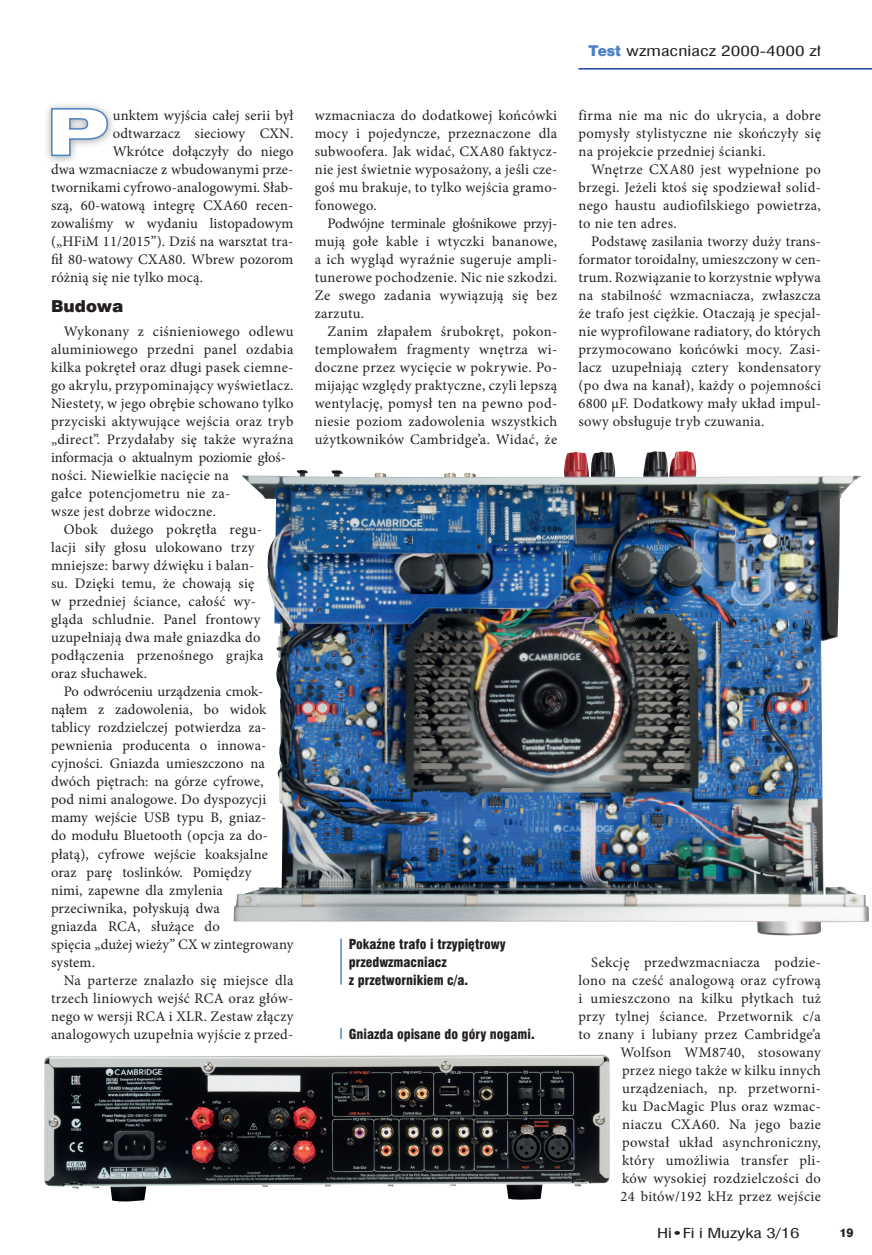
<style>
.page{position:relative;width:872px;height:1255px;background:#fff}
.page>*{position:absolute;margin:0;border:0;box-sizing:border-box;transform-origin:0 0}
.srodtytuly{font:16.5px "Swis 721 Blk EU";color:#231f20}
.tekst{font:14.55px/18px "Minion Pro";letter-spacing:.02em;color:#231f20;text-align:justify}
.t1{font:13.8px "Swis 721 Cn EU";color:#231f20;scale:1.4 1}
.podpis_do_ilustracji{font:13.5px/18px "Swis 721 Blk Cn EU";color:#231f20}
.t2{font:13.5px "Swis 721 Cn EU";letter-spacing:-.005em;color:#231f20;scale:1.4 1}
.t3{font:12px "Swis 721 Hv EU";color:#231f20}
.s1{font-family:"Swis 721 Blk 2 EU";color:#4d84c4}
</style>
<div class="page">
<hr style="left:578px;top:68px;width:294px;height:2px;background:#1f439b">
<div style="left:44px;top:101px;width:73px;height:64px;background:#231f20;opacity:.4"></div>
<svg style="left:50px;top:107px;width:59px;height:50px"></svg>
<svg style="left:340px;top:1028px;width:2px;height:10px"></svg>
<img style="left:44px;top:1054px;width:566px;height:148px">
<img style="left:234px;top:451px;width:635px;height:485px">
<hr style="left:340px;top:938px;width:2px;height:46px;background:#4d84c4">
<p class="t1" style="left:588px;top:41px;width:168px"><span class="s1">Test</span> wzmacniacz 2000-4000 zł</p>
<p class="tekst" style="left:113px;top:106px;width:182px">unktem wyjścia całej serii był</p>
<p class="tekst" style="left:113px;top:124px;width:182px">odtwarzacz sieciowy CXN.</p>
<p class="tekst" style="left:113px;top:142px;width:182px">Wkrótce dołączyły do niego</p>
<p class="tekst" style="left:51px;top:160px;width:244px">dwa wzmacniacze z wbudowanymi prze-</p>
<p class="tekst" style="left:51px;top:178px;width:244px">twornikami cyfrowo-analogowymi. Słab-</p>
<p class="tekst" style="left:51px;top:196px;width:244px">szą, 60-watową integrę CXA60 recen-</p>
<p class="tekst" style="left:51px;top:214px;width:244px">zowaliśmy w wydaniu listopadowym</p>
<p class="tekst" style="left:51px;top:232px;width:244px">(„HFiM 11/2015”). Dziś na warsztat tra-</p>
<p class="tekst" style="left:51px;top:250px;width:244px">fił 80-watowy CXA80. Wbrew pozorom</p>
<p class="tekst" style="left:51px;top:268px;width:154px">różnią się nie tylko mocą.</p>
<p class="srodtytuly" style="left:51px;top:296px;width:74px">Budowa</p>
<p class="tekst" style="left:51px;top:322px;width:244px;text-align:left;text-indent:13px">Wykonany z ciśnieniowego odlewu aluminiowego przedni panel ozdabia kilka pokręteł oraz długi pasek ciemne&shy;go akrylu, przypominający wyświetlacz.<br>Niestety, w jego obrębie schowano tylko przyciski aktywujące wejścia oraz tryb „direct”. Przydałaby się także wyraźna informacja o aktualnym poziomie głoś&shy;ności. Niewielkie nacięcie na<br>gałce potencjometru nie za-<br>wsze jest dobrze widoczne.</p>
<p class="tekst" style="left:51px;top:520px;width:214px;text-align:left;text-indent:13px">Obok dużego pokrętła regu&shy;lacji siły głosu ulokowano trzy mniejsze: barwy dźwięku i balan&shy;su. Dzięki temu, że chowają się w przedniej ściance, całość wy&shy;gląda schludnie. Panel frontowy uzupełniają dwa małe gniazdka do podłączenia przenośnego grajka oraz słuchawek.</p>
<p class="tekst" style="left:51px;top:682px;width:244px;text-align:left;text-indent:13px">Po odwróceniu urządzenia cmok&shy;nąłem z zadowolenia, bo widok tablicy rozdzielczej potwierdza za&shy;pewnienia producenta o innowa&shy;cyjności. Gniazda umieszczono na dwóch piętrach: na górze cyfrowe,<br>pod nimi analogowe. Do dyspozycji mamy wejście USB typu B, gniaz-<br>do modułu Bluetooth (opcja za do&shy;płatą), cyfrowe wejście koaksjalne oraz parę toslinków. Pomiędzy<br>nimi, zapewne dla zmylenia przeciwnika, połyskują dwa<br>gniazda RCA, służące do<br>spięcia „dużej wieży” CX w zintegrowany system.</p>
<p class="tekst" style="left:51px;top:970px;width:244px;text-indent:13px">Na parterze znalazło się miejsce dla trzech liniowych wejść RCA oraz głów&shy;nego w wersji RCA i XLR. Zestaw złączy analogowych uzupełnia wyjście z przed-</p>
<p class="tekst" style="left:315px;top:106px;width:244px">wzmacniacza do dodatkowej końcówki mocy i pojedyncze, przeznaczone dla subwoofera. Jak widać, CXA80 faktycz&shy;nie jest świetnie wyposażony, a jeśli cze&shy;goś mu brakuje, to tylko wejścia gramo&shy;fonowego.</p>
<p class="tekst" style="left:315px;top:214px;width:244px;text-indent:13px">Podwójne terminale głośnikowe przyj&shy;mują gołe kable i wtyczki bananowe, a ich wygląd wyraźnie sugeruje ampli&shy;tunerowe pochodzenie. Nic nie szkodzi.<br>Ze swego zadania wywiązują się bez zarzutu.</p>
<p class="tekst" style="left:315px;top:322px;width:244px;text-indent:13px">Zanim złapałem śrubokręt, pokon&shy;templowałem fragmenty wnętrza wi&shy;doczne przez wycięcie w pokrywie. Po&shy;mijając względy praktyczne, czyli lepszą wentylację, pomysł ten na pewno pod&shy;niesie poziom zadowolenia wszystkich użytkowników Cambridge’a. Widać, że</p>
<p class="podpis_do_ilustracji" style="left:349px;top:935px;width:158px">Pokaźne trafo i trzypiętrowy przedwzmacniacz<br>z przetwornikiem c/a.</p>
<p class="podpis_do_ilustracji" style="left:349px;top:1025px;width:187px">Gniazda opisane do góry nogami.</p>
<p class="tekst" style="left:578px;top:106px;width:244px">firma nie ma nic do ukrycia, a dobre pomysły stylistyczne nie skończyły się na projekcie przedniej ścianki.</p>
<p class="tekst" style="left:578px;top:160px;width:244px;text-indent:13px">Wnętrze CXA80 jest wypełnione po brzegi. Jeżeli ktoś się spodziewał solid&shy;nego haustu audiofilskiego powietrza, to nie ten adres.</p>
<p class="tekst" style="left:578px;top:232px;width:244px;text-indent:13px">Podstawę zasilania tworzy duży trans&shy;formator toroidalny, umieszczony w cen&shy;trum. Rozwiązanie to korzystnie wpływa na stabilność wzmacniacza, zwłaszcza że trafo jest ciężkie. Otaczają je specjal&shy;nie wyprofilowane radiatory, do których przymocowano końcówki mocy. Zasi&shy;lacz uzupełniają cztery kondensatory (po dwa na kanał), każdy o pojemności 6800 µF. Dodatkowy mały układ impul&shy;sowy obsługuje tryb czuwania.</p>
<p class="tekst" style="left:578px;top:952px;width:244px;text-align:right">Sekcję przedwzmacniacza podzie&shy;lono na cześć analogową oraz cyfrową i umieszczono na kilku płytkach tuż przy tylnej ściance. Przetwornik c/a to znany i lubiany przez Cambridge’a<br>Wolfson WM8740, stosowany<br>przez niego także w kilku innych urządzeniach, np. przetworni-<br>ku DacMagic Plus oraz wzmac&shy;niaczu CXA60. Na jego bazie powstał układ asynchroniczny,<br>który umożliwia transfer pli-<br>ków wysokiej rozdzielczości do<br>24 bitów/192 kHz przez wejście</p>
<p class="t2" style="left:657px;top:1224px;width:103px">Hi•Fi i Muzyka 3/16</p>
<p class="t3" style="left:839px;top:1225px;width:16px">19</p>
</div>
